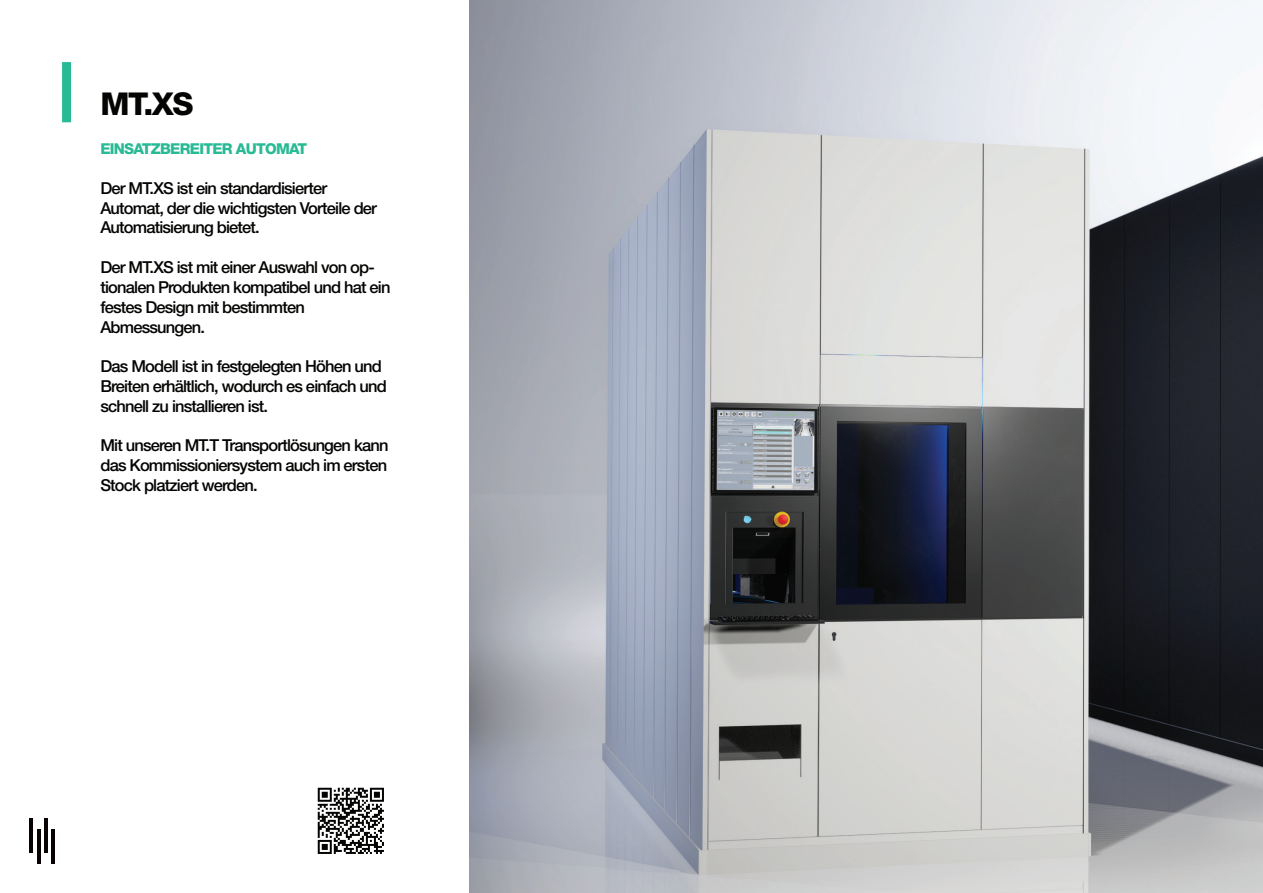
<style>
.page{position:relative;width:1263px;height:893px;background:#fff}
.page>*{position:absolute;margin:0;border:0;box-sizing:border-box;transform-origin:0 0}
.t1{font:800 31.5px "Helvetica Neue LT Std";color:#040503}
.t2{font:500 16.5px/19.8px "Helvetica Neue LT Std";letter-spacing:-.05em;color:#040503}
.t3{font:800 15px "Helvetica Neue LT Std";letter-spacing:-.05em;color:#28ba95}
</style>
<div class="page">
<img style="left:470px;top:0;width:793px;height:893px">
<img style="left:317px;top:787px;width:67px;height:67px">
<hr style="left:52px;top:829px;width:3px;height:35px;background:#080302">
<hr style="left:37px;top:829px;width:3px;height:35px;background:#080302">
<hr style="left:44px;top:819px;width:4px;height:34px;background:#080302">
<hr style="left:29px;top:819px;width:4px;height:34px;background:#080302">
<div style="left:62px;top:62px;width:9px;height:60px;background:#28ba95"></div>
<h1 class="t1" style="left:100px;top:85px;width:94px">MT.XS</h1>
<p class="t3" style="left:100px;top:140px;width:208px">EINSATZBEREITER AUTOMAT</p>
<p class="t2" style="left:100px;top:178px;width:278px">Der MT.XS ist ein standardisierter<br>Automat, der die wichtigsten Vorteile der<br>Automatisierung bietet.</p>
<p class="t2" style="left:100px;top:257px;width:292px">Der MT.XS ist mit einer Auswahl von op&shy;tionalen Produkten kompatibel und hat ein festes Design mit bestimmten<br>Abmessungen.</p>
<p class="t2" style="left:100px;top:356px;width:288px">Das Modell ist in festgelegten Höhen und<br>Breiten erhältlich, wodurch es einfach und schnell zu installieren ist.</p>
<p class="t2" style="left:100px;top:435px;width:290px;text-align:justify">Mit unseren MT.T Transportlösungen kann das Kommissioniersystem auch im ersten Stock platziert werden.</p>
</div>
